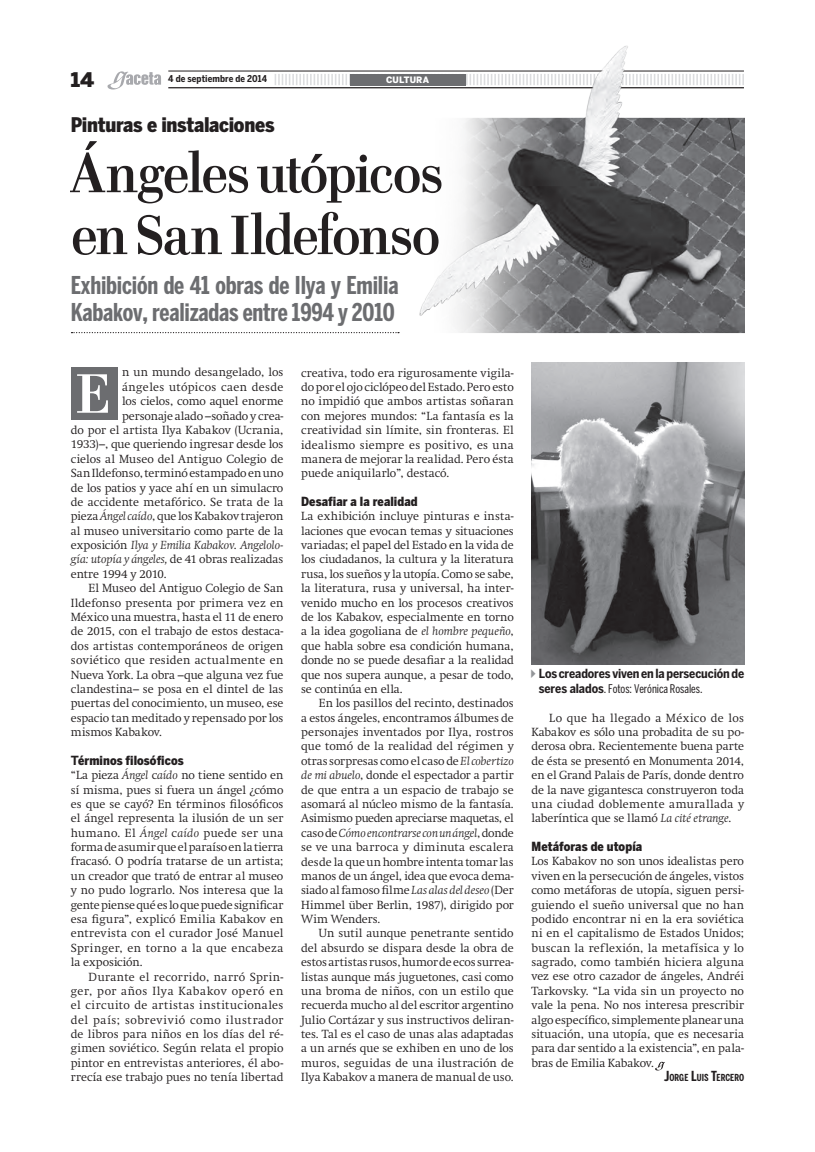
<style>
.page{position:relative;width:815px;height:1152px;background:#fff}
.page>*{position:absolute;margin:0;border:0;box-sizing:border-box;transform-origin:0 0}
._3_0_Tex_Cap_4{font:700 56.38px "Cellini TF";color:#fff}
._1_0_Cabeza_Principa{font:700 56.25px/61.9px "Cellini TF";letter-spacing:-.035em;color:#231f20;scale:.95 1}
._2_0_Sumario_2{font:700 extra-condensed 24.38px/27.5px "Benton Sans";letter-spacing:-.01em;color:#6c6d70}
._0_0_Balazo{font:900 condensed 20px "Benton Sans";letter-spacing:-.015em;color:#231f20}
.t1{font:900 20px "Benton Sans";color:#231f20}
._3_0_Descanso{font:900 condensed 12.5px "Benton Sans";letter-spacing:.005em;color:#231f20}
.t2{font:700 condensed 12.5px "Benton Sans";letter-spacing:-.01em;color:#231f20}
.t3{font:extra-condensed 11.88px "Benton Sans";letter-spacing:-.005em;color:#231f20}
._3_0_Texto{font:300 11.62px/14.4px "Swift";letter-spacing:.005em;color:#231f20;text-align:justify}
._3_0_Tex_s_sangria{font:300 11.62px/14.4px "Swift";letter-spacing:.005em;color:#231f20;text-align:justify}
._3_0_Tex_Cap_4-2{font:300 11.62px "Swift";color:#231f20}
._3_0_Tex_Cap_4-3{font:italic 300 11.62px "Swift";letter-spacing:.005em;color:#231f20}
._3_0_Tex_Cap_4-4{font:300 11.62px "Swift";letter-spacing:.035em;color:#231f20}
._4_0_Crédito_nota_in{font:700 extra-condensed 9.62px "Benton Sans";letter-spacing:.005em;color:#231f20}
.t4{font:700 condensed 9.38px "Benton Sans";letter-spacing:.01em;color:#231f20}
.t5{font:900 8.75px "Benton Sans";letter-spacing:.015em;color:#fff}
.s1{font-style:italic}
.s2{font-style:normal}
.s3{font-weight:700;font-stretch:normal}
.s4{font-weight:700;font-stretch:condensed;font-size:12.5px}
.s5{font-size:13.75px}
</style>
<div class="page">
<svg style="left:274px;top:74px;width:70px;height:11px"></svg>
<hr style="left:168px;top:71px;width:576px;height:1px;background:#231f20">
<hr style="left:168px;top:87px;width:576px;height:1px;background:#231f20">
<svg style="left:107px;top:71px;width:54px;height:19px"></svg>
<img style="left:344px;top:45px;width:400px;height:288px">
<div style="left:71px;top:367px;width:47px;height:52px;background:#6c6d70"></div>
<img style="left:531px;top:362px;width:213px;height:302px">
<svg style="left:71px;top:332px;width:328px;height:1px"></svg>
<svg style="left:655px;top:1061px;width:10px;height:9px"></svg>
<p class="t1" style="left:71px;top:68px;width:25px">14</p>
<p class="t5" style="left:386px;top:74px;width:44px">CULTURA</p>
<p class="t4" style="left:168px;top:73px;width:100px">4 de septiembre de 2014</p>
<p class="_0_0_Balazo" style="left:71px;top:113px;width:205px">Pinturas e instalaciones</p>
<p class="_1_0_Cabeza_Principa" style="left:71px;top:141px;width:393px">Ángeles utópicos en San Ildefonso</p>
<p class="_2_0_Sumario_2" style="left:71px;top:271px;width:329px">Exhibición de 41 obras de Ilya y Emilia<br>Kabakov, realizadas entre 1994 y 2010</p>
<p class="_3_0_Tex_Cap_4-2" style="left:122px;top:366px;width:163px">n un mundo desangelado, los</p>
<p class="_3_0_Tex_Cap_4-4" style="left:122px;top:380px;width:163px">ángeles utópicos caen desde</p>
<p class="_3_0_Tex_Cap_4-2" style="left:122px;top:394px;width:163px">los cielos, como aquel enorme</p>
<p class="_3_0_Tex_Cap_4-2" style="left:122px;top:409px;width:163px">personaje alado –soñado y crea-</p>
<p class="_3_0_Tex_Cap_4-2" style="left:71px;top:423px;width:214px">do por el artista Ilya Kabakov (Ucrania,</p>
<p class="_3_0_Tex_Cap_4-2" style="left:71px;top:437px;width:214px">1933)–, que queriendo ingresar desde los</p>
<p class="_3_0_Tex_Cap_4-2" style="left:71px;top:452px;width:214px">cielos al Museo del Antiguo Colegio de</p>
<p class="_3_0_Tex_Cap_4-2" style="left:71px;top:466px;width:214px">San Ildefonso, terminó estampado en uno</p>
<p class="_3_0_Tex_Cap_4-2" style="left:71px;top:481px;width:214px">de los patios y yace ahí en un simulacro</p>
<p class="_3_0_Tex_Cap_4-2" style="left:71px;top:495px;width:214px">de accidente metafórico. Se trata de la</p>
<p class="_3_0_Tex_Cap_4-2" style="left:71px;top:509px;width:214px">pieza <span class="s1">Ángel caído</span>, que los Kabakov trajeron</p>
<p class="_3_0_Tex_Cap_4-2" style="left:71px;top:524px;width:214px">al museo universitario como parte de la</p>
<p class="_3_0_Tex_Cap_4-3" style="left:71px;top:538px;width:214px"><span class="s2">exposición</span> Ilya y Emilia Kabakov<span class="s2">.</span> Angelolo-</p>
<p class="_3_0_Tex_Cap_4-3" style="left:71px;top:553px;width:214px">gía: utopía y ángeles, <span class="s2">de 41 obras realizadas</span></p>
<p class="_3_0_Tex_Cap_4-2" style="left:71px;top:567px;width:97px">entre 1994 y 2010.</p>
<p class="_3_0_Texto" style="left:71px;top:581px;width:214px;text-indent:18px">El Museo del Antiguo Colegio de San Ildefonso presenta por primera vez en México una muestra, hasta el 11 de enero de 2015, con el trabajo de estos destaca&shy;dos artistas contemporáneos de origen soviético que residen actualmente en Nueva York. La obra –que alguna vez fue clandestina– se posa en el dintel de las puertas del conocimiento, un museo, ese espacio tan meditado y repensado por los mismos Kabakov.</p>
<p class="_3_0_Descanso" style="left:71px;top:753px;width:114px"><span class="s3">T</span>érminos filosóficos</p>
<p class="_3_0_Tex_s_sangria" style="left:71px;top:768px;width:214px">“La pieza <span class="s1">Ángel</span> c<span class="s1">aído</span> no tiene sentido en sí misma, pues si fuera un ángel ¿cómo es que se cayó? En términos filosóficos el ángel representa la ilusión de un ser humano. El <span class="s1">Ángel</span> c<span class="s1">aído</span> puede ser una forma de asumir que el paraíso en la tierra fracasó. O podría tratarse de un artista; un creador que trató de entrar al museo y no pudo lograrlo. Nos interesa que la gente piense qué es lo que puede significar esa figura”, explicó Emilia Kabakov en entrevista con el curador José Manuel Springer, en torno a la que encabeza la exposición.</p>
<p class="_3_0_Texto" style="left:71px;top:969px;width:214px;text-indent:18px">Durante el recorrido, narró Sprin&shy;ger, por años Ilya Kabakov operó en el circuito de artistas institucionales del país; sobrevivió como ilustrador de libros para niños en los días del ré&shy;gimen soviético. Según relata el propio pintor en entrevistas anteriores, él abo&shy;rrecía ese trabajo pues no tenía libertad</p>
<p class="_3_0_Tex_Cap_4" style="left:75px;top:360px;width:37px">E</p>
<p class="_3_0_Texto" style="left:301px;top:365px;width:214px">creativa, todo era rigurosamente vigila&shy;do por el ojo ciclópeo del Estado. Pero esto no impidió que ambos artistas soñaran con mejores mundos: “La fantasía es la creatividad sin límite, sin fronteras. El idealismo siempre es positivo, es una manera de mejorar la realidad. Pero ésta puede aniquilarlo”, destacó.</p>
<p class="_3_0_Descanso" style="left:301px;top:494px;width:118px">Desafiar a la realidad</p>
<p class="_3_0_Tex_s_sangria" style="left:301px;top:509px;width:214px">La exhibición incluye pinturas e insta&shy;laciones que evocan temas y situaciones variadas; el papel del Estado en la vida de los ciudadanos, la cultura y la literatura rusa, los sueños y la utopía. Como se sabe, la literatura, rusa y universal, ha inter&shy;venido mucho en los procesos creativos de los Kabakov, especialmente en torno a la idea gogoliana de <span class="s1">el hombre pequeño</span>, que habla sobre esa condición humana, donde no se puede desafiar a la realidad que nos supera aunque, a pesar de todo, se continúa en ella.</p>
<p class="_3_0_Texto" style="left:301px;top:696px;width:214px;text-indent:18px">En los pasillos del recinto, destinados a estos ángeles, encontramos álbumes de personajes inventados por Ilya, rostros que tomó de la realidad del régimen y otras sorpresas como el caso de <span class="s1">El cobertizo de mi abuelo</span>, donde el espectador a partir de que entra a un espacio de trabajo se asomará al núcleo mismo de la fantasía.<br>Asimismo pueden apreciarse maquetas, el caso de <span class="s1">Cómo encontrarse con un ángel</span>, donde se ve una barroca y diminuta escalera desde la que un hombre intenta tomar las manos de un ángel, idea que evoca dema&shy;siado al famoso filme <span class="s1">Las alas del deseo</span> (Der Himmel über Berlin, 1987), dirigido por Wim Wenders.</p>
<p class="_3_0_Texto" style="left:301px;top:926px;width:214px;text-indent:18px">Un sutil aunque penetrante sentido del absurdo se dispara desde la obra de estos artistas rusos, humor de ecos surrea&shy;listas aunque más juguetones, casi como una broma de niños, con un estilo que recuerda mucho al del escritor argentino Julio Cortázar y sus instructivos deliran&shy;tes. Tal es el caso de unas alas adaptadas a un arnés que se exhiben en uno de los muros, seguidas de una ilustración de Ilya Kabakov a manera de manual de uso.</p>
<p class="t2" style="left:539px;top:666px;width:207px">Los creadores viven en la persecución de</p>
<p class="t3" style="left:539px;top:681px;width:165px"><span class="s4">seres alados</span>. Fotos: Verónica Rosales.</p>
<p class="_3_0_Texto" style="left:531px;top:710px;width:214px;text-indent:18px">Lo que ha llegado a México de los Kabakov es sólo una probadita de su po&shy;derosa obra. Recientemente buena parte de ésta se presentó en Monumenta 2014, en el Grand Palais de París, donde dentro de la nave gigantesca construyeron toda una ciudad doblemente amurallada y laberíntica que se llamó <span class="s1">La cité etrange</span>.</p>
<p class="_3_0_Descanso" style="left:531px;top:839px;width:112px">Metáforas de utopía</p>
<p class="_3_0_Tex_s_sangria" style="left:531px;top:854px;width:214px">Los Kabakov no son unos idealistas pero viven en la persecución de ángeles, vistos como metáforas de utopía, siguen persi&shy;guiendo el sueño universal que no han podido encontrar ni en la era soviética ni en el capitalismo de Estados Unidos; buscan la reflexión, la metafísica y lo sagrado, como también hiciera alguna vez ese otro cazador de ángeles, Andréi Tarkovsky. “La vida sin un proyecto no vale la pena. No nos interesa prescribir algo específico, simplemente planear una situación, una utopía, que es necesaria para dar sentido a la existencia”, en pala&shy;bras de Emilia Kabakov.</p>
<p class="_4_0_Crédito_nota_in" style="left:664px;top:1072px;width:82px"><span class="s5">J</span>ORGE <span class="s5">L</span>UIS <span class="s5">T</span>ERCERO</p>
</div>
